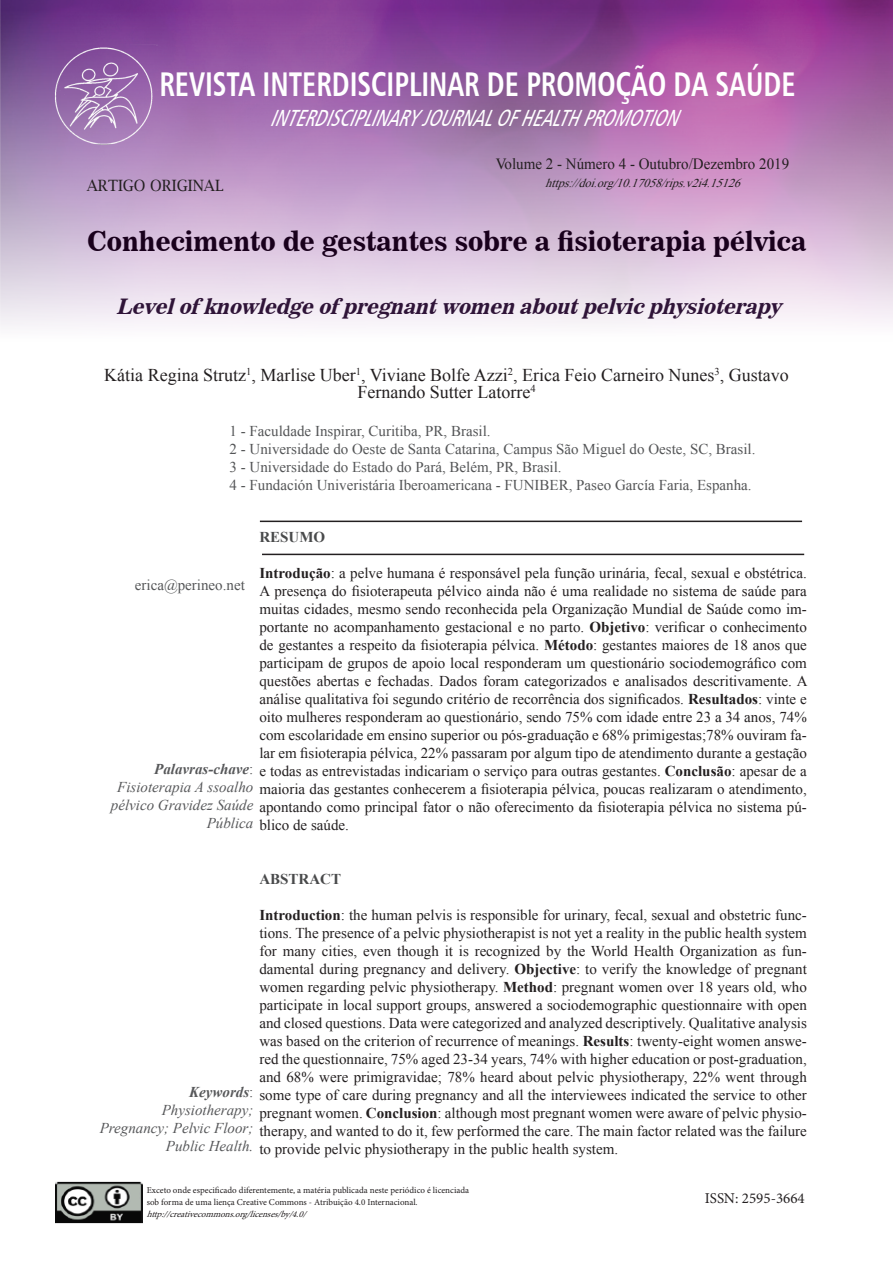
<style>
.page{position:relative;width:893px;height:1263px;background:#fff}
.page>*{position:absolute;margin:0;border:0;box-sizing:border-box;transform-origin:0 0}
.t1{font:34.35px "Humanist 777 BT Bold Condensed B";color:#fff;scale:.84 1}
.t2{font:27px "News 706 BT Bold C";color:#19001c}
.t3{font:italic 23.4px "Humanist 777 BT Roman Condensed B";color:#fff;scale:.84 1}
.t4{font:italic 21px "News 706 BT Bold C";color:#2f1438}
.t5{font:18px/16.5px "Times New Roman";color:#231f20;text-align:center}
.t6{font:15.6px "Times New Roman";color:#231f20;scale:.96 1}
.t7{font:15.6px "Lucida Bright";color:#231f20;scale:.96 1}
.t8{font:15px/18px "Times New Roman";color:#231f20;text-align:justify}
.t9{font:15px "Times New Roman";color:#545557}
.t10{font:italic 15px/18px "Times New Roman";color:#57585a;text-align:right}
.t11{font:italic 700 15px "Times New Roman";color:#57585a}
.t12{font:700 15px "Times New Roman";color:#494a4b}
.t13{font:15px "Minion Pro";color:#231f20}
.t14{font:italic 12px "Times New Roman";color:#231f20}
.t15{font:9px "Minion Pro";color:#231f20}
.t16{font:italic 9px "Minion Pro";color:#231f20}
.s1{font-weight:700}
.s2{font-weight:400;font-style:normal}
</style>
<div class="page">
<img style="left:0;top:0;width:893px;height:326px">
<img style="left:55px;top:1181px;width:88px;height:42px">
<hr style="left:260px;top:521px;width:542px;height:1px;background:#231f20">
<hr style="left:262px;top:554px;width:542px;height:1px;background:#231f20">
<img style="left:44px;top:45px;width:113px;height:106px">
<p class="t1" style="left:160px;top:63px;width:758px">REVISTA INTERDISCIPLINAR DE PROMOÇÃO DA SAÚDE</p>
<p class="t3" style="left:270px;top:104px;width:500px">INTERDISCIPLINARYJOURNALOFHEALTHPROMOTION</p>
<p class="t6" style="left:496px;top:154px;width:307px">Volume 2 - Número 4 - Outubro/Dezembro 2019</p>
<p class="t14" style="left:545px;top:175px;width:202px">https://doi.org/10.17058/rips.v2i4.15126</p>
<p class="t7" style="left:87px;top:177px;width:144px">ARTIGO ORIGINAL</p>
<p class="t2" style="left:87px;top:225px;width:721px">Conhecimento de gestantes sobre a fisioterapia pélvica</p>
<p class="t4" style="left:116px;top:294px;width:666px">Levelof knowledgeof pregnantwomen aboutpelvicphysioterapy</p>
<p class="t5" style="left:104px;top:367px;width:686px">Kátia Regina Strutz<sup>1</sup>, Marlise Uber<sup>1</sup>, Viviane Bolfe Azzi<sup>2</sup>, Erica Feio Carneiro Nunes<sup>3</sup>, Gustavo<br>Fernando Sutter Latorre<sup>4</sup></p>
<p class="t9" style="left:230px;top:421px;width:263px">1 - Faculdade Inspirar, Curitiba, PR, Brasil.</p>
<p class="t9" style="left:230px;top:439px;width:527px">2 - Universidade do Oeste de Santa Catarina, Campus São Miguel do Oeste, SC, Brasil.</p>
<p class="t9" style="left:230px;top:457px;width:334px">3 - Universidade do Estado do Pará, Belém, PR, Brasil.</p>
<p class="t9" style="left:230px;top:475px;width:523px">4 - Fundación Univeristária Iberoamericana - FUNIBER, Paseo García Faria, Espanha.</p>
<p class="t12" style="left:259px;top:526px;width:67px">RESUMO</p>
<p class="t8" style="left:259px;top:563px;width:550px"><span class="s1">Introdução</span>: a pelve humana é responsável pela função urinária, fecal, sexual e obstétrica.<br>A presença do fisioterapeuta pélvico ainda não é uma realidade no sistema de saúde para muitas cidades, mesmo sendo reconhecida pela Organização Mundial de Saúde como im&shy;portante no acompanhamento gestacional e no parto. <span class="s1">Objetivo</span>: verificar o conhecimento de gestantes a respeito da fisioterapia pélvica. <span class="s1">Método</span>: gestantes maiores de 18 anos que participam de grupos de apoio local responderam um questionário sociodemográfico com questões abertas e fechadas. Dados foram categorizados e analisados descritivamente. A análise qualitativa foi segundo critério de recorrência dos significados. <span class="s1">Resultados</span>: vinte e oito mulheres responderam ao questionário, sendo 75% com idade entre 23 a 34 anos, 74% com escolaridade em ensino superior ou pós-graduação e 68% primigestas;78% ouviram fa&shy;lar em fisioterapia pélvica, 22% passaram por algum tipo de atendimento durante a gestação e todas as entrevistadas indicariam o serviço para outras gestantes. <span class="s1">Conclusão</span>: apesar de a maioria das gestantes conhecerem a fisioterapia pélvica, poucas realizaram o atendimento, apontando como principal fator o não oferecimento da fisioterapia pélvica no sistema pú&shy;blico de saúde.</p>
<p class="t9" style="left:135px;top:575px;width:112px">erica@perineo.net</p>
<p class="t11" style="left:154px;top:758px;width:101px">Palavras-chave<span class="s2">:</span></p>
<p class="t10" style="left:111px;top:777px;width:144px">Fisioterapia A ssoalho pélvico Gravidez Saúde<br>Pública</p>
<p class="t12" style="left:259px;top:868px;width:83px">ABSTRACT</p>
<p class="t8" style="left:259px;top:905px;width:549px"><span class="s1">Introduction</span>: the human pelvis is responsible for urinary, fecal, sexual and obstetric func&shy;tions. The presence of a pelvic physiotherapist is not yet a reality in the public health system for many cities, even though it is recognized by the World Health Organization as fun&shy;damental during pregnancy and delivery. <span class="s1">Objective</span>: to verify the knowledge of pregnant women regarding pelvic physiotherapy. <span class="s1">Method</span>: pregnant women over 18 years old, who participate in local support groups, answered a sociodemographic questionnaire with open and closed questions. Data were categorized and analyzed descriptively. Qualitative analysis was based on the criterion of recurrence of meanings. <span class="s1">Results</span>: twenty-eight women answe&shy;red the questionnaire, 75% aged 23-34 years, 74% with higher education or post-graduation, and 68% were primigravidae; 78% heard about pelvic physiotherapy, 22% went through some type of care during pregnancy and all the interviewees indicated the service to other pregnant women. <span class="s1">Conclusion</span>: although most pregnant women were aware of pelvic physio&shy;therapy, and wanted to do it, few performed the care. The main factor related was the failure to provide pelvic physiotherapy in the public health system.</p>
<p class="t11" style="left:189px;top:1081px;width:66px">Keywords<span class="s2">:</span></p>
<p class="t10" style="left:162px;top:1100px;width:93px">Physiotherapy;</p>
<p class="t10" style="left:100px;top:1118px;width:155px">Pregnancy; Pelvic Floor;<br>Public Health.</p>
<p class="t15" style="left:147px;top:1184px;width:324px">Exceto onde especificado diferentemente, a matéria publicada neste periódico é licenciada</p>
<p class="t15" style="left:147px;top:1196px;width:272px">sob forma de uma liença Creative Commons - Atribuição 4.0 Internacional.</p>
<p class="t16" style="left:147px;top:1208px;width:165px">http://creativecommons.org/licenses/by/4.0/</p>
<p class="t13" style="left:705px;top:1188px;width:102px">ISSN: 2595-3664</p>
</div>
